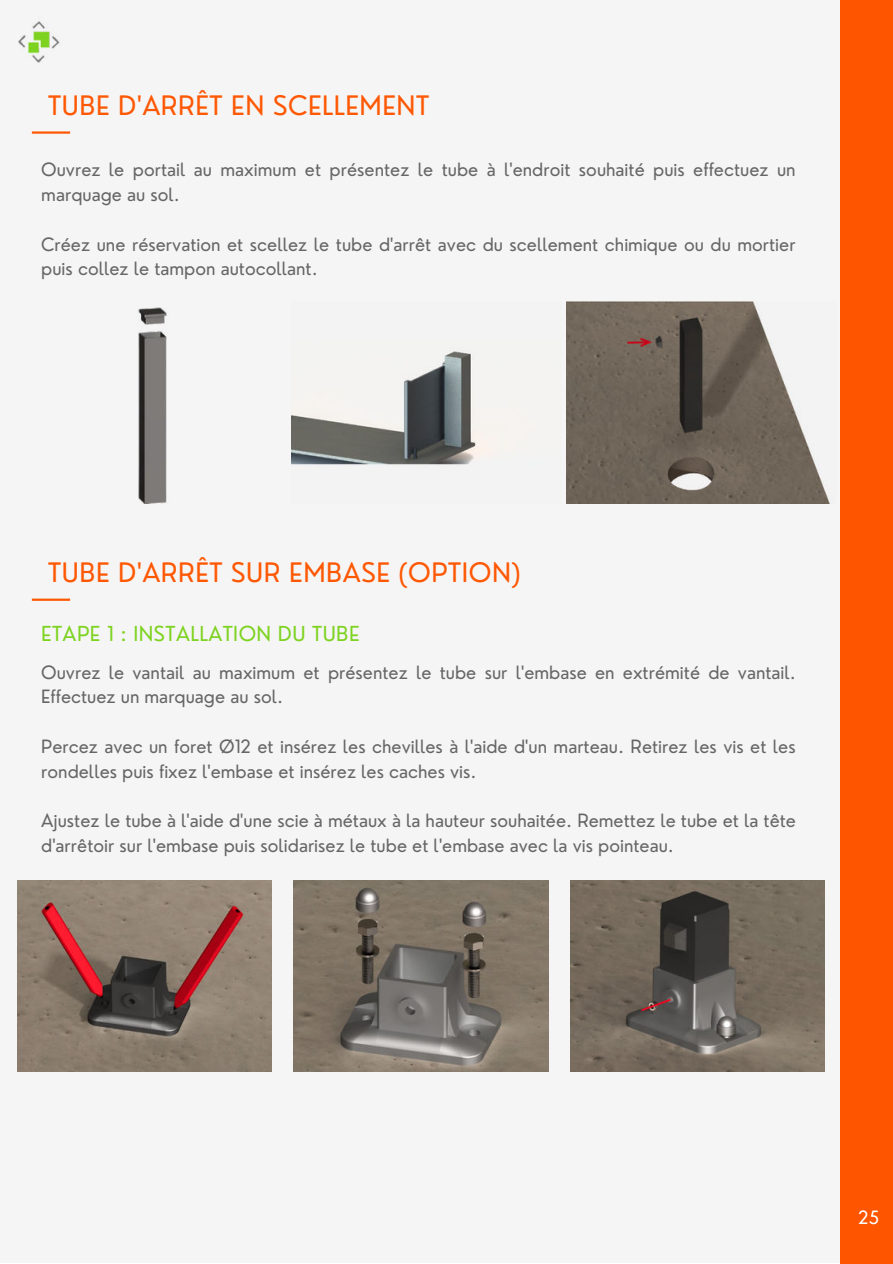
<style>
.page{position:relative;width:893px;height:1264px;background:#fff}
.page>*{position:absolute;margin:0;border:0;box-sizing:border-box;transform-origin:0 0}
.t1{font:26.1px "Nourd";letter-spacing:.02em;color:#ff5803}
.t2{font:20.1px "Nourd";letter-spacing:.02em;color:#7ed321}
.t3{font:17.85px/24.8px "Nourd";color:#666}
.t4{font:17.85px "Nourd";color:#fff}
</style>
<div class="page">
<div style="left:0;top:0;width:892px;height:1262px;background:#f5f5f5"></div>
<div style="left:840px;top:0;width:52px;height:1263px;background:#fe5600"></div>
<img style="left:18px;top:21px;width:42px;height:42px">
<hr style="left:32px;top:131px;width:38px;height:3px;background:#ff5803">
<img style="left:138px;top:307px;width:29px;height:197px">
<img style="left:292px;top:349px;width:191px;height:116px">
<img style="left:566px;top:301px;width:264px;height:203px">
<hr style="left:32px;top:598px;width:38px;height:3px;background:#ff5803">
<img style="left:17px;top:880px;width:254px;height:191px">
<img style="left:293px;top:880px;width:255px;height:191px">
<img style="left:570px;top:880px;width:254px;height:191px">
<h1 class="t1" style="left:48px;top:90px;width:382px">TUBE D'ARRÊT EN SCELLEMENT</h1>
<p class="t3" style="left:41px;top:158px;width:755px">Ouvrez le portail au maximum et présentez le tube à l'endroit souhaité puis effectuez un marquage au sol.</p>
<p class="t3" style="left:41px;top:232px;width:755px">Créez une réservation et scellez le tube d'arrêt avec du scellement chimique ou du mortier puis collez le tampon autocollant.</p>
<h1 class="t1" style="left:48px;top:557px;width:474px">TUBE D'ARRÊT SUR EMBASE (OPTION)</h1>
<p class="t2" style="left:41px;top:622px;width:319px">ETAPE 1 : INSTALLATION DU TUBE</p>
<p class="t3" style="left:41px;top:660px;width:756px">Ouvrez le vantail au maximum et présentez le tube sur l'embase en extrémité de vantail.<br>Effectuez un marquage au sol.</p>
<p class="t3" style="left:41px;top:734px;width:756px">Percez avec un foret Ø12 et insérez les chevilles à l'aide d'un marteau. Retirez les vis et les rondelles puis fixez l'embase et insérez les caches vis.</p>
<p class="t3" style="left:41px;top:808px;width:756px">Ajustez le tube à l'aide d'une scie à métaux à la hauteur souhaitée. Remettez le tube et la tête d'arrêtoir sur l'embase puis solidarisez le tube et l'embase avec la vis pointeau.</p>
<p class="t4" style="left:858px;top:1207px;width:22px">25</p>
</div>
